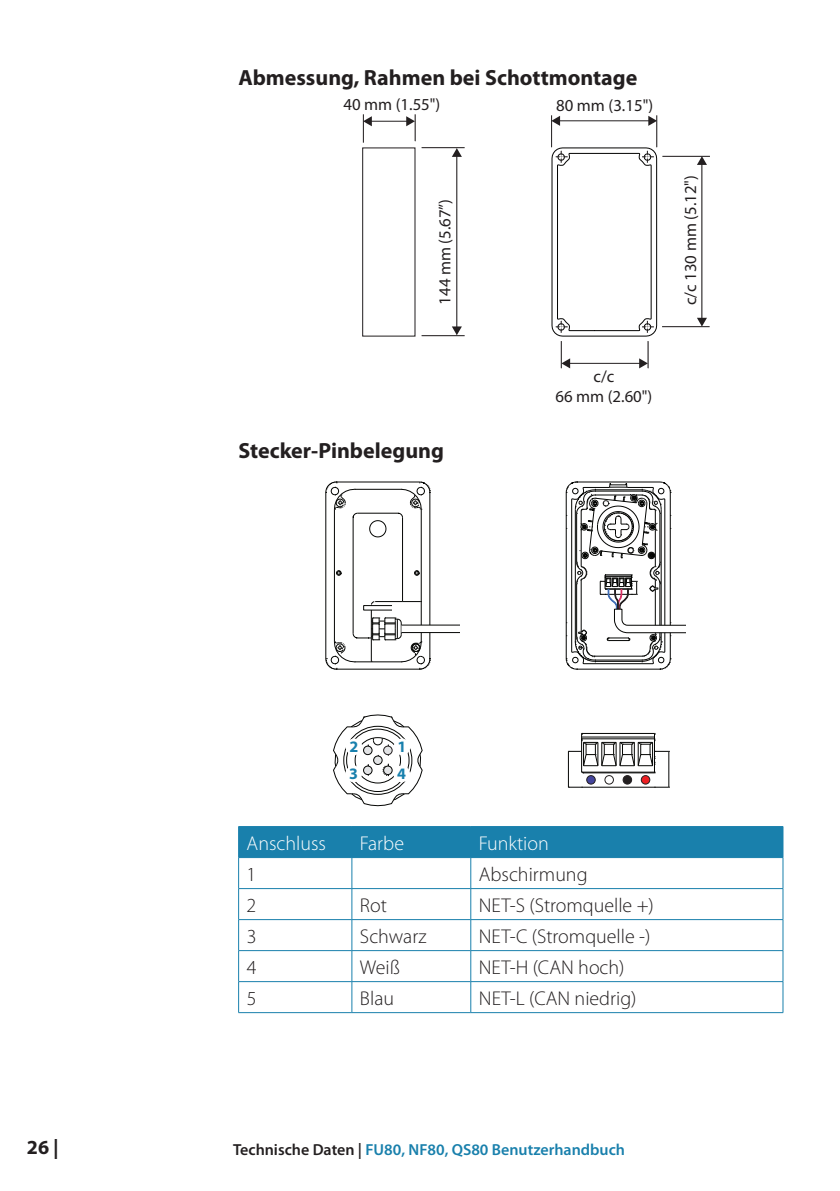
<style>
.page{position:relative;width:840px;height:1191px;background:#fff}
.page>*{position:absolute;margin:0;border:0;box-sizing:border-box;transform-origin:0 0}
.t1{font:700 22px "Myriad Pro";color:#231f20}
.t2{font:300 20px "Myriad Pro";color:#231f20}
.t3{font:300 20px "Myriad Pro";color:#fff}
.t4{font:700 20px "Myriad Pro";color:#231f20}
.t5{font:16.8px/20.2px "Myriad Pro";color:#231f20;text-align:center}
.t6{font:600 16px "Myriad Pro";color:#1980ac}
.t7{font:700 16px "Myriad Pro";color:#1880ad}
.s1{color:#231f20}
</style>
<div class="page">
<hr style="left:456px;top:155px;width:1px;height:173px;background:#231f20">
<svg style="left:451px;top:148px;width:10px;height:9px"></svg>
<svg style="left:452px;top:326px;width:9px;height:9px"></svg>
<hr style="left:421px;top:147px;width:43px;height:1px;background:#231f20">
<hr style="left:421px;top:335px;width:43px;height:1px;background:#231f20">
<hr style="left:370px;top:121px;width:37px;height:1px;background:#231f20">
<svg style="left:363px;top:114px;width:8px;height:29px"></svg>
<svg style="left:406px;top:114px;width:9px;height:27px"></svg>
<div style="left:362px;top:147px;width:53px;height:189px;border:1px solid #231f20"></div>
<hr style="left:558px;top:120px;width:91px;height:1px;background:#231f20">
<svg style="left:648px;top:116px;width:8px;height:10px"></svg>
<svg style="left:552px;top:116px;width:7px;height:10px"></svg>
<hr style="left:656px;top:115px;width:1px;height:32px;background:#231f20">
<hr style="left:551px;top:115px;width:1px;height:32px;background:#231f20">
<hr style="left:701px;top:163px;width:1px;height:156px;background:#231f20">
<svg style="left:697px;top:157px;width:9px;height:8px"></svg>
<svg style="left:697px;top:318px;width:9px;height:8px"></svg>
<hr style="left:662px;top:156px;width:47px;height:1px;background:#231f20">
<hr style="left:661px;top:326px;width:48px;height:1px;background:#231f20">
<svg style="left:551px;top:147px;width:106px;height:221px"></svg>
<svg style="left:333px;top:714px;width:89px;height:92px"></svg>
<div style="left:343px;top:726px;width:69px;height:68px;border:1px solid #040503;border-radius:50%"></div>
<div style="left:346px;top:729px;width:63px;height:62px;border:1px solid #040503;border-radius:50%"></div>
<div style="left:354px;top:737px;width:46px;height:46px;border:1px solid #040503;border-radius:50%"></div>
<div style="left:383px;top:746px;width:9px;height:8px;background:#e2e3e5;border-radius:50%"></div>
<div style="left:383px;top:746px;width:9px;height:9px;border:1px solid #231f20;border-radius:50%"></div>
<div style="left:363px;top:746px;width:9px;height:8px;background:#e2e3e5;border-radius:50%"></div>
<div style="left:363px;top:746px;width:9px;height:9px;border:1px solid #040503;border-radius:50%"></div>
<div style="left:383px;top:766px;width:9px;height:8px;background:#e2e3e5;border-radius:50%"></div>
<div style="left:383px;top:766px;width:9px;height:9px;border:1px solid #040503;border-radius:50%"></div>
<div style="left:373px;top:756px;width:9px;height:8px;background:#e2e3e5;border-radius:50%"></div>
<div style="left:373px;top:755px;width:9px;height:9px;border:1px solid #040503;border-radius:50%"></div>
<div style="left:363px;top:766px;width:9px;height:8px;background:#e2e3e5;border-radius:50%"></div>
<div style="left:363px;top:766px;width:9px;height:9px;border:1px solid #040503;border-radius:50%"></div>
<div style="left:393px;top:738px;width:17px;height:17px;background:#fff;border-radius:50%"></div>
<div style="left:345px;top:738px;width:17px;height:17px;background:#fff;border-radius:50%"></div>
<div style="left:393px;top:765px;width:17px;height:17px;background:#fff;border-radius:50%"></div>
<div style="left:345px;top:765px;width:17px;height:17px;background:#fff;border-radius:50%"></div>
<svg style="left:325px;top:481px;width:105px;height:189px"></svg>
<div style="left:401px;top:625px;width:61px;height:8px;background:#fff;border:1px solid #040503"></div>
<hr style="left:460px;top:621px;width:3px;height:17px;background:#fff">
<svg style="left:363px;top:605px;width:29px;height:5px"></svg>
<svg style="left:565px;top:481px;width:121px;height:189px"></svg>
<hr style="left:567px;top:751px;width:1px;height:36px;background:#040503">
<hr style="left:568px;top:787px;width:100px;height:1px;background:#040503">
<hr style="left:668px;top:751px;width:1px;height:36px;background:#040503">
<svg style="left:568px;top:733px;width:101px;height:40px"></svg>
<hr style="left:581px;top:772px;width:73px;height:1px;background:#040503">
<div style="left:586px;top:775px;width:9px;height:9px;background:#44459d;border-radius:50%"></div>
<div style="left:586px;top:775px;width:9px;height:9px;border:1px solid #231f20;border-radius:50%"></div>
<div style="left:641px;top:775px;width:8px;height:9px;background:#ee1f23;border-radius:50%"></div>
<div style="left:640px;top:775px;width:9px;height:9px;border:1px solid #231f20;border-radius:50%"></div>
<div style="left:622px;top:775px;width:9px;height:9px;background:#231f20;border-radius:50%"></div>
<div style="left:622px;top:775px;width:9px;height:9px;border:1px solid #231f20;border-radius:50%"></div>
<div style="left:604px;top:775px;width:9px;height:9px;border:1px solid #231f20;border-radius:50%"></div>
<div style="left:239px;top:827px;width:543px;height:30px;background:#1980ac"></div>
<hr style="left:238px;top:827px;width:1px;height:30px;background:#1980ac">
<hr style="left:238px;top:826px;width:113px;height:1px;background:#1980ac">
<hr style="left:238px;top:857px;width:113px;height:1px;background:#1980ac">
<hr style="left:351px;top:827px;width:1px;height:30px;background:#1980ac">
<hr style="left:351px;top:826px;width:119px;height:1px;background:#1980ac">
<hr style="left:351px;top:857px;width:119px;height:1px;background:#1980ac">
<hr style="left:470px;top:827px;width:1px;height:30px;background:#1980ac">
<hr style="left:782px;top:827px;width:1px;height:30px;background:#1980ac">
<hr style="left:470px;top:826px;width:312px;height:1px;background:#1980ac">
<hr style="left:470px;top:857px;width:312px;height:1px;background:#1980ac">
<hr style="left:238px;top:858px;width:1px;height:30px;background:#1980ac">
<hr style="left:351px;top:858px;width:1px;height:30px;background:#1980ac">
<hr style="left:470px;top:858px;width:1px;height:30px;background:#1980ac">
<hr style="left:782px;top:858px;width:1px;height:30px;background:#1980ac">
<hr style="left:238px;top:889px;width:1px;height:30px;background:#1980ac">
<hr style="left:238px;top:888px;width:113px;height:1px;background:#1980ac">
<hr style="left:351px;top:889px;width:1px;height:30px;background:#1980ac">
<hr style="left:351px;top:888px;width:119px;height:1px;background:#1980ac">
<hr style="left:470px;top:889px;width:1px;height:30px;background:#1980ac">
<hr style="left:782px;top:889px;width:1px;height:30px;background:#1980ac">
<hr style="left:470px;top:888px;width:312px;height:1px;background:#1980ac">
<hr style="left:238px;top:920px;width:1px;height:30px;background:#1980ac">
<hr style="left:238px;top:919px;width:113px;height:1px;background:#1980ac">
<hr style="left:351px;top:920px;width:1px;height:30px;background:#1980ac">
<hr style="left:351px;top:919px;width:119px;height:1px;background:#1980ac">
<hr style="left:470px;top:920px;width:1px;height:30px;background:#1980ac">
<hr style="left:782px;top:920px;width:1px;height:30px;background:#1980ac">
<hr style="left:470px;top:919px;width:312px;height:1px;background:#1980ac">
<hr style="left:238px;top:951px;width:1px;height:30px;background:#1980ac">
<hr style="left:238px;top:950px;width:113px;height:1px;background:#1980ac">
<hr style="left:351px;top:951px;width:1px;height:30px;background:#1980ac">
<hr style="left:351px;top:950px;width:119px;height:1px;background:#1980ac">
<hr style="left:470px;top:951px;width:1px;height:30px;background:#1980ac">
<hr style="left:782px;top:951px;width:1px;height:30px;background:#1980ac">
<hr style="left:470px;top:950px;width:312px;height:1px;background:#1980ac">
<hr style="left:238px;top:982px;width:1px;height:30px;background:#1980ac">
<hr style="left:238px;top:981px;width:113px;height:1px;background:#1980ac">
<hr style="left:238px;top:1012px;width:113px;height:1px;background:#1980ac">
<hr style="left:351px;top:982px;width:1px;height:30px;background:#1980ac">
<hr style="left:351px;top:981px;width:119px;height:1px;background:#1980ac">
<hr style="left:351px;top:1012px;width:119px;height:1px;background:#1980ac">
<hr style="left:470px;top:982px;width:1px;height:30px;background:#1980ac">
<hr style="left:782px;top:982px;width:1px;height:30px;background:#1980ac">
<hr style="left:470px;top:981px;width:312px;height:1px;background:#1980ac">
<hr style="left:470px;top:1012px;width:312px;height:1px;background:#1980ac">
<p class="t1" style="left:238px;top:63px;width:400px">Abmessung, Rahmen bei Schottmontage</p>
<p class="t5" style="left:343px;top:94px;width:98px">40 mm (1.55")</p>
<p class="t5" style="left:556px;top:95px;width:98px">80 mm (3.15")</p>
<p class="t5" style="left:434px;top:305px;width:107px;rotate:-90deg">144 mm (5.67”)</p>
<p class="t1" style="left:238px;top:436px;width:207px">Stecker-Pinbelegung</p>
<p class="t5" style="left:555px;top:366px;width:98px">c/c<br>66 mm (2.60")</p>
<p class="t5" style="left:679px;top:305px;width:131px;rotate:-90deg">c/c 130 mm (5.12")</p>
<p class="t7" style="left:349px;top:735px;width:10px">2</p>
<p class="t7" style="left:397px;top:735px;width:10px">1</p>
<p class="t7" style="left:349px;top:762px;width:10px">3</p>
<p class="t7" style="left:397px;top:762px;width:10px">4</p>
<p class="t3" style="left:246px;top:832px;width:81px">Anschluss</p>
<p class="t3" style="left:360px;top:832px;width:46px">Farbe</p>
<p class="t3" style="left:478px;top:832px;width:71px">Funktion</p>
<p class="t2" style="left:246px;top:863px;width:11px">1</p>
<p class="t2" style="left:478px;top:863px;width:110px">Abschirmung</p>
<p class="t2" style="left:246px;top:894px;width:11px">2</p>
<p class="t2" style="left:360px;top:894px;width:29px">Rot</p>
<p class="t2" style="left:478px;top:894px;width:176px">NET-S (Stromquelle +)</p>
<p class="t2" style="left:246px;top:925px;width:11px">3</p>
<p class="t2" style="left:360px;top:925px;width:68px">Schwarz</p>
<p class="t2" style="left:478px;top:925px;width:173px">NET-C (Stromquelle -)</p>
<p class="t2" style="left:246px;top:956px;width:11px">4</p>
<p class="t2" style="left:360px;top:956px;width:42px">Weiß</p>
<p class="t2" style="left:478px;top:956px;width:147px">NET-H (CAN hoch)</p>
<p class="t2" style="left:246px;top:987px;width:11px">5</p>
<p class="t2" style="left:360px;top:987px;width:36px">Blau</p>
<p class="t2" style="left:478px;top:987px;width:159px">NET-L (CAN niedrig)</p>
<p class="t4" style="left:27px;top:1133px;width:33px">26 |</p>
<p class="t6" style="left:233px;top:1139px;width:393px"><span class="s1">Technische Daten |</span> FU80, NF80, QS80 Benutzerhandbuch</p>
</div>
